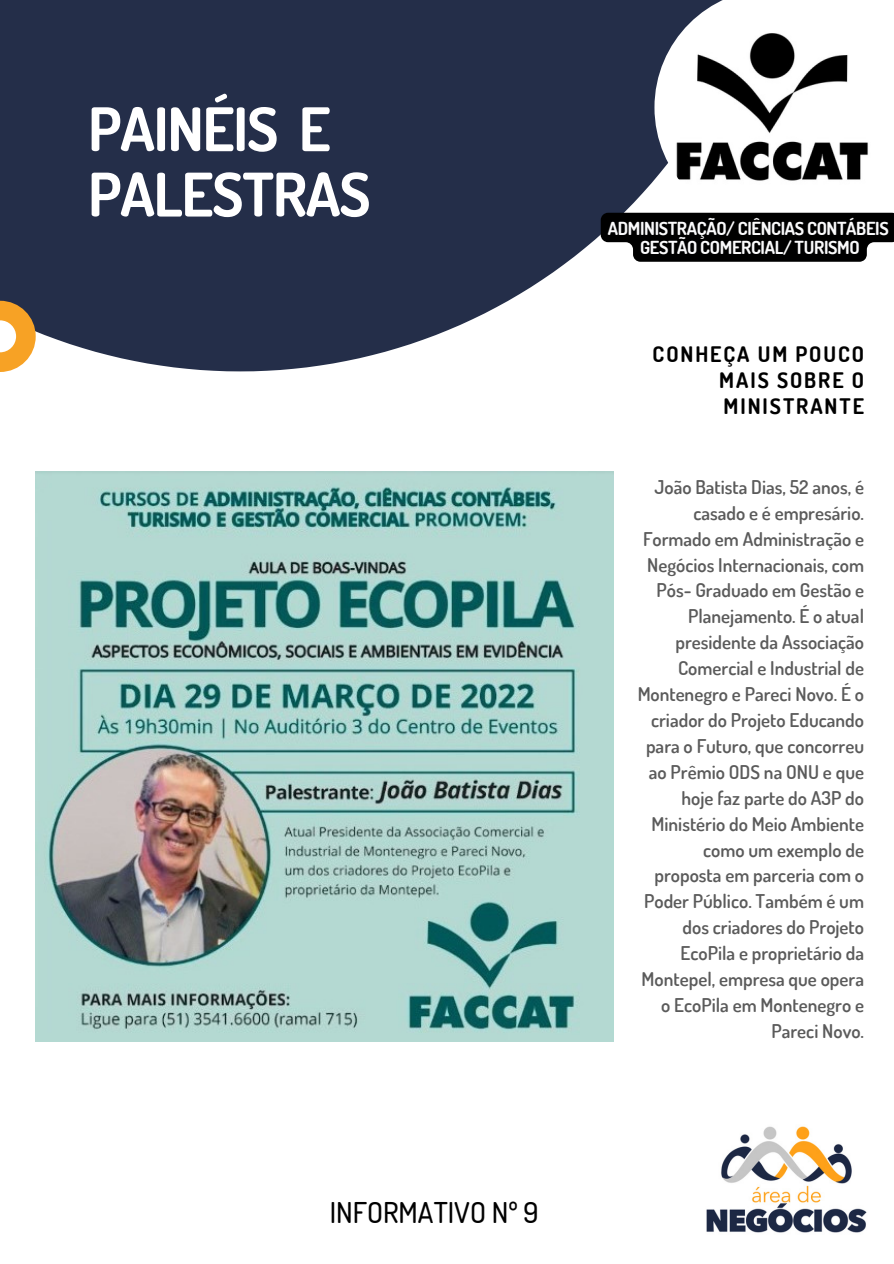
<style>
.page{position:relative;width:894px;height:1264px;background:#fff}
.page>*{position:absolute;margin:0;border:0;box-sizing:border-box;transform-origin:0 0}
.t1{font:700 60px "Dosis";letter-spacing:-.02em;color:#fff}
.t2{font:500 28.65px "Dosis";color:#000}
.t3{font:700 21.45px/26px "Dosis";letter-spacing:.09em;color:#000;text-align:justify}
.t4{font:600 18.9px/26px "Dosis";color:#000;text-align:right}
.t5{font:700 18px "Dosis";letter-spacing:-.02em;color:#fafafb}
</style>
<div class="page">
<svg style="left:0;top:0;width:654px;height:371px;background:#3a435b"></svg>
<img style="left:706px;top:1126px;width:161px;height:107px">
<img style="left:654px;top:0;width:237px;height:213px">
<svg style="left:0;top:301px;width:36px;height:71px"></svg>
<img style="left:35px;top:472px;width:578px;height:569px">
<svg style="left:600px;top:213px;width:293px;height:49px;background:#161616"></svg>
<p class="t1" style="left:88px;top:90px;width:244px">PAINÉIS E</p>
<p class="t1" style="left:88px;top:155px;width:284px">PALESTRAS</p>
<p class="t2" style="left:329px;top:1193px;width:210px">INFORMATIVO Nº 9</p>
<p class="t5" style="left:607px;top:216px;width:282px">ADMINISTRAÇÃO/ CIÊNCIAS CONTÁBEIS</p>
<p class="t5" style="left:640px;top:236px;width:221px">GESTÃO COMERCIAL/ TURISMO</p>
<p class="t3" style="left:719px;top:341px;width:146px;text-indent:-67px">CONHEÇA UM POUCO MAIS SOBRE O MINISTRANTE</p>
<p class="t4" style="left:637px;top:473px;width:228px">João Batista Dias, 52 anos, é casado e é empresário.<br>Formado em Administração e<br>Negócios Internacionais, com<br>Pós- Graduado em Gestão e<br>Planejamento. É o atual presidente da Associação<br>Comercial e Industrial de<br>Montenegro e Pareci Novo. É o criador do Projeto Educando para o Futuro, que concorreu ao Prêmio ODS na ONU e que hoje faz parte do A3P do<br>Ministério do Meio Ambiente como um exemplo de proposta em parceria com o<br>Poder Público. Também é um dos criadores do Projeto<br>EcoPila e proprietário da<br>Montepel, empresa que opera o EcoPila em Montenegro e<br>Pareci Novo.</p>
</div>
